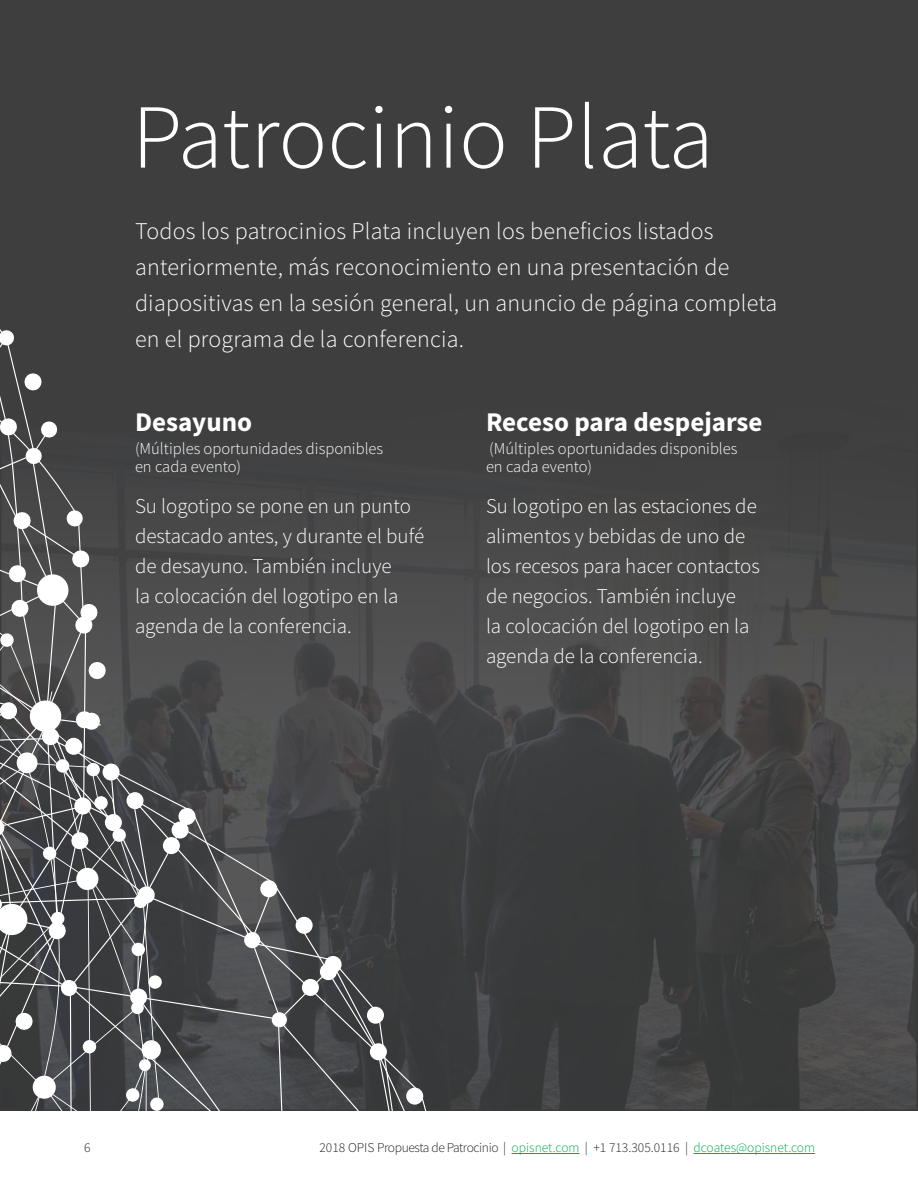
<style>
.page{position:relative;width:918px;height:1188px;background:#fff}
.page>*{position:absolute;margin:0;border:0;box-sizing:border-box;transform-origin:0 0}
.t1{font:300 91.5px "Source Sans Pro";color:#fff}
.H2-cb{font:700 27px "Source Sans Pro";color:#fff}
.intro{font:300 24px/36px "Source Sans Pro";letter-spacing:.01em;color:#fff}
.t2{font:300 21px/30px "Source Sans Pro";color:#fff}
.t3{font:300 16.5px/18px "Source Sans Pro";color:#fff}
.t4{font:300 13.5px "Source Sans Pro";color:#231f20}
.s1{color:#00ab4d}
</style>
<div class="page">
<hr style="left:512px;top:1153px;width:68px;height:1px;background:#00ab4d">
<hr style="left:693px;top:1153px;width:122px;height:1px;background:#00ab4d">
<div style="left:0;top:0;width:918px;height:1111px;background:#3e3e3f"></div>
<img style="left:474px;top:522px;width:441px;height:586px">
<svg style="left:474px;top:798px;width:25px;height:310px"></svg>
<svg style="left:0;top:329px;width:474px;height:782px"></svg>
<h3 class="t1" style="left:132px;top:81px;width:583px">Patrocinio Plata</h3>
<p class="intro" style="left:135px;top:213px;width:644px">Todos los patrocinios Plata incluyen los beneficios listados anteriormente, más reconocimiento en una presentación de diapositivas en la sesión general, un anuncio de página completa en el programa de la conferencia.</p>
<p class="H2-cb" style="left:135px;top:404px;width:119px">Desayuno</p>
<h2 class="t3" style="left:135px;top:439px;width:250px">(Múltiples oportunidades disponibles en cada evento)</h2>
<h3 class="t2" style="left:135px;top:491px;width:291px">Su logotipo se pone en un punto destacado antes, y durante el bufé de desayuno. También incluye<br>la colocación del logotipo en la agenda de la conferencia.</h3>
<p class="H2-cb" style="left:486px;top:404px;width:278px">Receso para despejarse</p>
<h3 class="t3" style="left:486px;top:439px;width:253px">(Múltiples oportunidades disponibles en cada evento)</h3>
<h3 class="t2" style="left:486px;top:491px;width:275px">Su logotipo en las estaciones de alimentos y bebidas de uno de los recesos para hacer contactos de negocios. También incluye<br>la colocación del logotipo en la agenda de la conferencia.</h3>
<p class="t4" style="left:84px;top:1139px;width:8px">6</p>
<p class="t4" style="left:319px;top:1139px;width:497px">2018 OPIS Propuesta de Patrocinio | <span class="s1">opisnet.com</span> | +1 713.305.0116 | <span class="s1">dcoates@opisnet.com</span></p>
</div>
